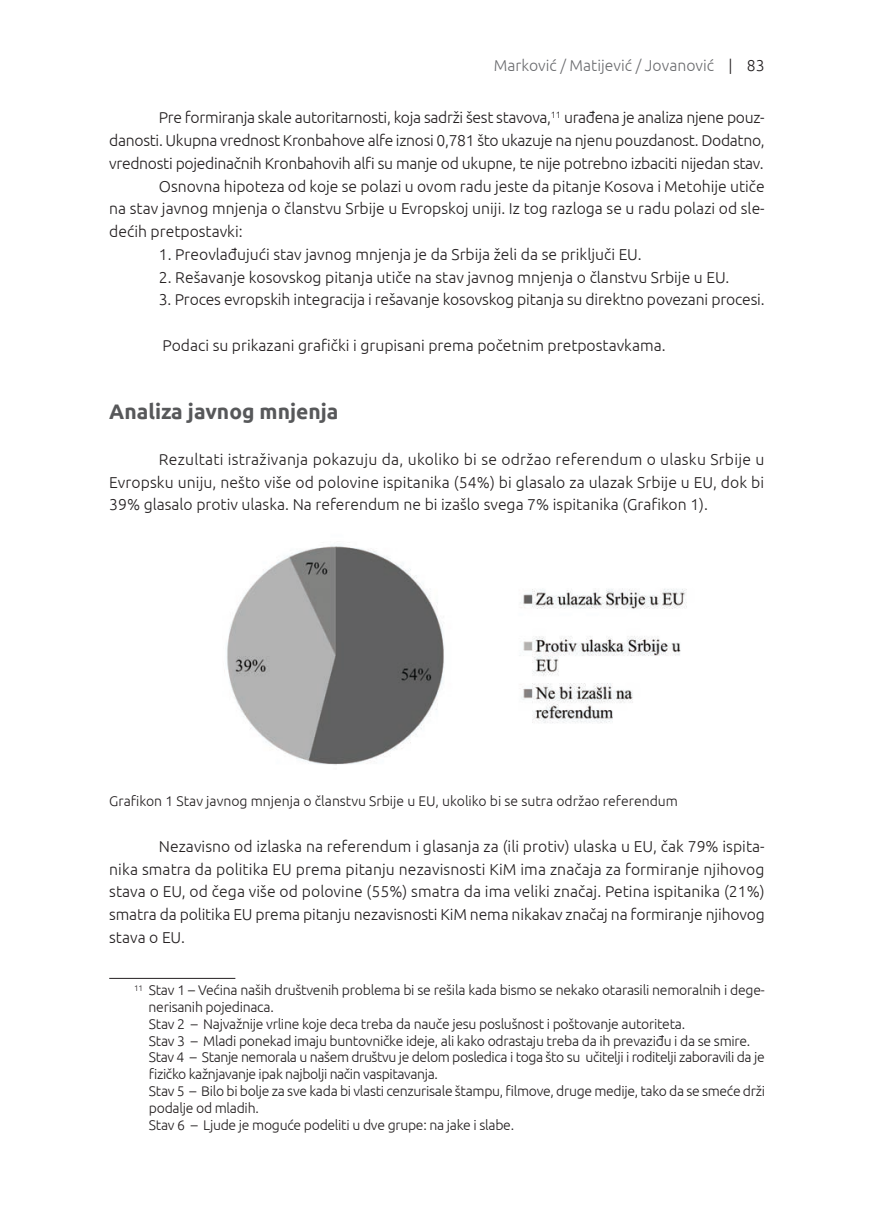
<style>
.page{position:relative;width:874px;height:1221px;background:#fff}
.page>*{position:absolute;margin:0;border:0;box-sizing:border-box;transform-origin:0 0}
.t1{font:700 21px "Ubuntu";color:#57585a}
.t2{font:300 15.75px/22.8px "Ubuntu";color:#231f20;text-align:justify}
.t3{font:300 15.75px "Ubuntu";letter-spacing:-.02em;color:#231f20}
.t4{font:300 15.75px "Ubuntu";color:#6c6d70}
.t5{font:300 14px/16.8px "Ubuntu";letter-spacing:-.02em;color:#231f20}
.t6{font:300 14px "Ubuntu";color:#231f20}
.s1{color:#231f20}
</style>
<div class="page">
<img style="left:226px;top:545px;width:461px;height:220px">
<hr style="left:109px;top:977px;width:126px;height:1px;background:#231f20">
<p class="t4" style="left:493px;top:56px;width:272px">Marković / Matijević / Jovanović <span class="s1">| 83</span></p>
<p class="t3" style="left:159px;top:108px;width:607px">Pre formiranja skale autoritarnosti, koja sadrži šest stavova,<sup>11</sup> urađena je analiza njene pouz-</p>
<p class="t3" style="left:109px;top:131px;width:656px">danosti. Ukupna vrednost Kronbahove alfe iznosi 0,781 što ukazuje na njenu pouzdanost. Dodatno,</p>
<p class="t3" style="left:109px;top:154px;width:655px">vrednosti pojedinačnih Kronbahovih alfi su manje od ukupne, te nije potrebno izbaciti nijedan stav.</p>
<p class="t2" style="left:159px;top:174px;width:607px">Osnovna hipoteza od koje se polazi u ovom radu jeste da pitanje Kosova i Metohije utiče</p>
<p class="t2" style="left:109px;top:197px;width:656px">na stav javnog mnjenja o članstvu Srbije u Evropskoj uniji. Iz tog razloga se u radu polazi od sle-</p>
<p class="t2" style="left:109px;top:220px;width:135px">dećih pretpostavki:</p>
<p class="t2" style="left:159px;top:242px;width:484px">1. Preovlađujući stav javnog mnjenja je da Srbija želi da se priključi EU.</p>
<p class="t2" style="left:159px;top:265px;width:571px">2. Rešavanje kosovskog pitanja utiče na stav javnog mnjenja o članstvu Srbije u EU.</p>
<p class="t2" style="left:159px;top:288px;width:607px">3. Proces evropskih integracija i rešavanje kosovskog pitanja su direktno povezani procesi.</p>
<p class="t2" style="left:162px;top:333px;width:504px">Podaci su prikazani grafički i grupisani prema početnim pretpostavkama.</p>
<h1 class="t1" style="left:109px;top:399px;width:231px">Analiza javnog mnjenja</h1>
<p class="t2" style="left:109px;top:447px;width:656px;text-indent:50px">Rezultati istraživanja pokazuju da, ukoliko bi se održao referendum o ulasku Srbije u Evropsku uniju, nešto više od polovine ispitanika (54%) bi glasalo za ulazak Srbije u EU, dok bi 39% glasalo protiv ulaska. Na referendum ne bi izašlo svega 7% ispitanika (Grafikon 1).</p>
<p class="t6" style="left:109px;top:792px;width:570px">Grafikon 1 Stav javnog mnjenja o članstvu Srbije u EU, ukoliko bi se sutra održao referendum</p>
<p class="t2" style="left:109px;top:834px;width:657px;text-indent:50px">Nezavisno od izlaska na referendum i glasanja za (ili protiv) ulaska u EU, čak 79% ispita&shy;nika smatra da politika EU prema pitanju nezavisnosti KiM ima značaja za formiranje njihovog stava o EU, od čega više od polovine (55%) smatra da ima veliki značaj. Petina ispitanika (21%) smatra da politika EU prema pitanju nezavisnosti KiM nema nikakav značaj na formiranje njihovog stava o EU.</p>
<p class="t5" style="left:148px;top:981px;width:617px;text-indent:-15px"><sup>11</sup> Stav 1 – Većina naših društvenih problema bi se rešila kada bismo se nekako otarasili nemoralnih i dege&shy;nerisanih pojedinaca.<br>Stav 2 – Najvažnije vrline koje deca treba da nauče jesu poslušnost i poštovanje autoriteta.<br>Stav 3 – Mladi ponekad imaju buntovničke ideje, ali kako odrastaju treba da ih prevaziđu i da se smire.<br>Stav 4 – Stanje nemorala u našem društvu je delom posledica i toga što su učitelji i roditelji zaboravili da je fizičko kažnjavanje ipak najbolji način vaspitavanja.<br>Stav 5 – Bilo bi bolje za sve kada bi vlasti cenzurisale štampu, filmove, druge medije, tako da se smeće drži podalje od mladih.<br>Stav 6 – Ljude je moguće podeliti u dve grupe: na jake i slabe.</p>
</div>
